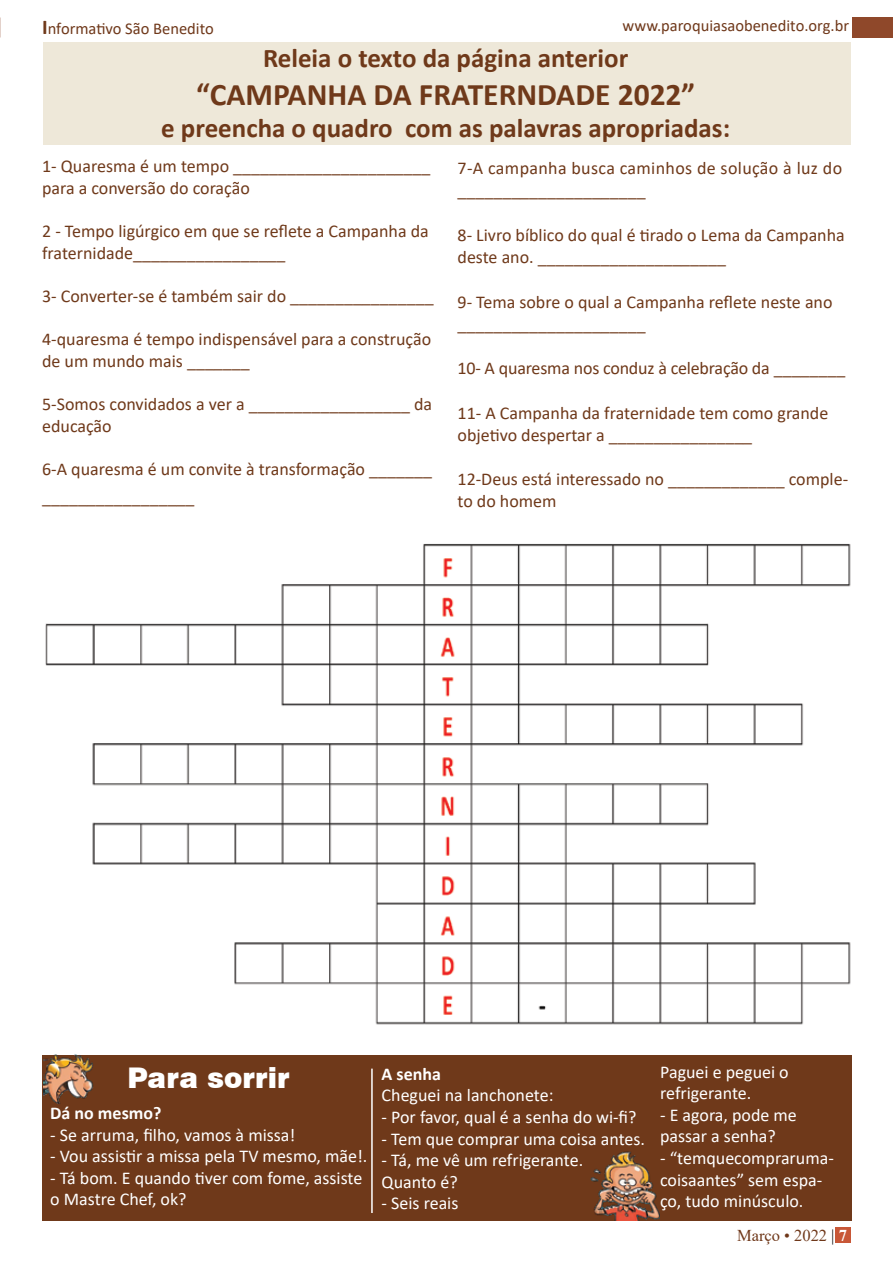
<style>
.page{position:relative;width:893px;height:1263px;background:#fff}
.page>*{position:absolute;margin:0;border:0;box-sizing:border-box;transform-origin:0 0}
.t1{font:700 31.5px "Calibri";color:#6f391a}
.t2{font:900 28.5px "Swiss 721 BT";color:#fff}
.t3{font:700 27px "Calibri";color:#6f391a}
.t4{font:18px/21.6px "Calibri";color:#6f391a}
.t5{font:18px/21.6px "Calibri";color:#fff}
.t6{font:18px/22.2px "Calibri";letter-spacing:.02em;color:#6f391a}
.t7{font:700 18px "Calibri";color:#fff}
.t8{font:16.5px "Calibri";color:#6f381a}
.t9{font:16.5px "Times New Roman";color:#6f381a}
.s1{font-weight:700;font-size:21px;color:#6f391a}
.s2{color:#000}
.s3{font-weight:700;color:#fff}
</style>
<div class="page">
<div style="left:44px;top:42px;width:807px;height:103px;background:#eee8d9"></div>
<div style="left:852px;top:17px;width:41px;height:20px;background:#8f482a"></div>
<div style="left:835px;top:1228px;width:16px;height:15px;background:#c85737"></div>
<div style="left:43px;top:1055px;width:809px;height:165px;background:#6f391a"></div>
<hr style="left:371px;top:1068px;width:2px;height:145px;background:#fff">
<img style="left:43px;top:1054px;width:51px;height:50px">
<img style="left:590px;top:1151px;width:69px;height:69px">
<img style="left:45px;top:544px;width:806px;height:481px">
<p class="t8" style="left:42px;top:17px;width:173px"><span class="s1">I</span>nformativo São Benedito</p>
<p class="t8" style="left:623px;top:14px;width:228px">www.paroquiasaobenedito.org.br</p>
<h3 class="t3" style="left:263px;top:39px;width:367px">Releia o texto da página anterior</h3>
<h1 class="t1" style="left:196px;top:72px;width:501px">“CAMPANHA DA FRATERNDADE 2022”</h1>
<h3 class="t3" style="left:161px;top:109px;width:570px">e preencha o quadro com as palavras apropriadas:</h3>
<p class="t6" style="left:458px;top:157px;width:386px">7-A campanha busca caminhos de solução à luz do _____________________</p>
<p class="t4" style="left:458px;top:223px;width:389px;line-height:22.2px">8- Livro bíblico do qual é tirado o Lema da Campanha deste ano. _____________________</p>
<p class="t4" style="left:458px;top:290px;width:376px;line-height:22.2px">9- Tema sobre o qual a Campanha reflete neste ano _____________________</p>
<p class="t4" style="left:458px;top:357px;width:389px">10- A quaresma nos conduz à celebração da ________</p>
<p class="t4" style="left:458px;top:401px;width:372px;line-height:22.2px">11- A Campanha da fraternidade tem como grande objetivo despertar a ________________</p>
<p class="t4" style="left:458px;top:468px;width:392px">12-Deus está interessado no _____________ comple-</p>
<p class="t4" style="left:42px;top:485px;width:154px">_________________</p>
<p class="t4" style="left:458px;top:490px;width:101px">to do homem</p>
<p class="t4" style="left:42px;top:155px;width:390px">1- Quaresma é um tempo ______________________ para a conversão do coração</p>
<p class="t4" style="left:42px;top:220px;width:388px">2 - Tempo ligúrgico em que se reflete a Campanha da fraternidade_________________</p>
<p class="t4" style="left:42px;top:285px;width:393px">3- Converter-se é também sair do ________________</p>
<p class="t4" style="left:42px;top:328px;width:390px">4-quaresma é tempo indispensável para a construção de um mundo mais _______</p>
<p class="t4" style="left:42px;top:393px;width:392px">5-Somos convidados a ver a __________________ da educação</p>
<p class="t4" style="left:42px;top:458px;width:391px">6-A quaresma é um convite à transformação _______</p>
<h2 class="t2" style="left:128px;top:1060px;width:164px">Para sorrir</h2>
<p class="t5" style="left:660px;top:1060px;width:130px">Paguei e peguei o refrigerante.</p>
<p class="t5" style="left:660px;top:1103px;width:138px">- E agora, pode me passar a senha?</p>
<p class="t5" style="left:660px;top:1147px;width:175px">- “temquecompraruma&shy;coisaantes” sem espa&shy;ço, tudo minúsculo.</p>
<p class="t7" style="left:382px;top:1061px;width:61px">A senha</p>
<p class="t5" style="left:382px;top:1084px;width:173px">Cheguei na lanchonete:</p>
<p class="t5" style="left:382px;top:1106px;width:256px">- Por favor, qual é a senha do wi-fi?</p>
<p class="t5" style="left:382px;top:1127px;width:265px">- Tem que comprar uma coisa antes.</p>
<p class="t5" style="left:382px;top:1149px;width:203px">- Tá, me vê um refrigerante.<br>Quanto é?</p>
<p class="t5" style="left:382px;top:1192px;width:78px">- Seis reais</p>
<p class="t7" style="left:50px;top:1100px;width:113px">Dá no mesmo?</p>
<p class="t5" style="left:50px;top:1123px;width:247px">- Se arruma, filho, vamos à missa!</p>
<p class="t5" style="left:50px;top:1145px;width:319px">- Vou assistir a missa pela TV mesmo, mãe!.</p>
<p class="t5" style="left:50px;top:1167px;width:314px">- Tá bom. E quando tiver com fome, assiste o Mastre Chef, ok?</p>
<p class="t9" style="left:737px;top:1224px;width:111px">Março • 2022 <span class="s2">|</span> <span class="s3">7</span></p>
</div>
